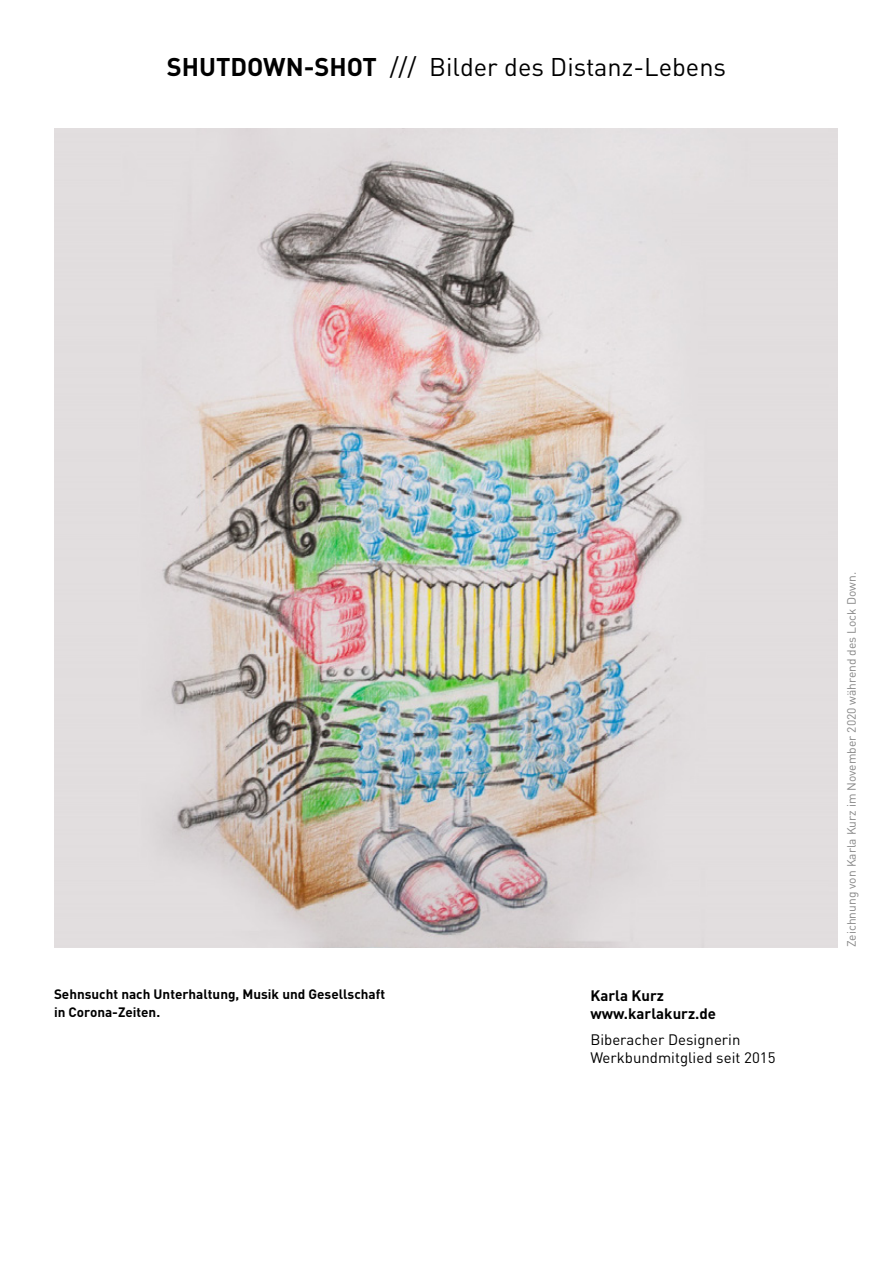
<style>
.page{position:relative;width:893px;height:1263px;background:#fff}
.page>*{position:absolute;margin:0;border:0;box-sizing:border-box;transform-origin:0 0}
.t1{font:25.35px "DIN";color:#000}
.t2{font:15px/18px "DIN";color:#000}
.t3{font:700 15px/18px "DIN";color:#000}
.t4{font:700 13.5px/18px "DIN";color:#000}
.t5{font:12px "DIN";color:#878787}
.s1{font-weight:700}
</style>
<div class="page">
<img style="left:54px;top:128px;width:784px;height:819px">
<h1 class="t1" style="left:167px;top:51px;width:561px"><span class="s1">SHUTDOWN-SHOT</span> /// Bilder des Distanz-Lebens</h1>
<p class="t4" style="left:54px;top:985px;width:333px">Sehnsucht nach Unterhaltung, Musik und Gesellschaft in Corona-Zeiten.</p>
<p class="t3" style="left:590px;top:985px;width:127px">Karla Kurz www.karlakurz.de</p>
<p class="t2" style="left:590px;top:1030px;width:187px">Biberacher Designerin<br>Werkbundmitglied seit 2015</p>
<p class="t5" style="left:844px;top:947px;width:377px;rotate:-90deg">Zeichnung von Karla Kurz im November 2020 während des Lock Down.</p>
</div>
